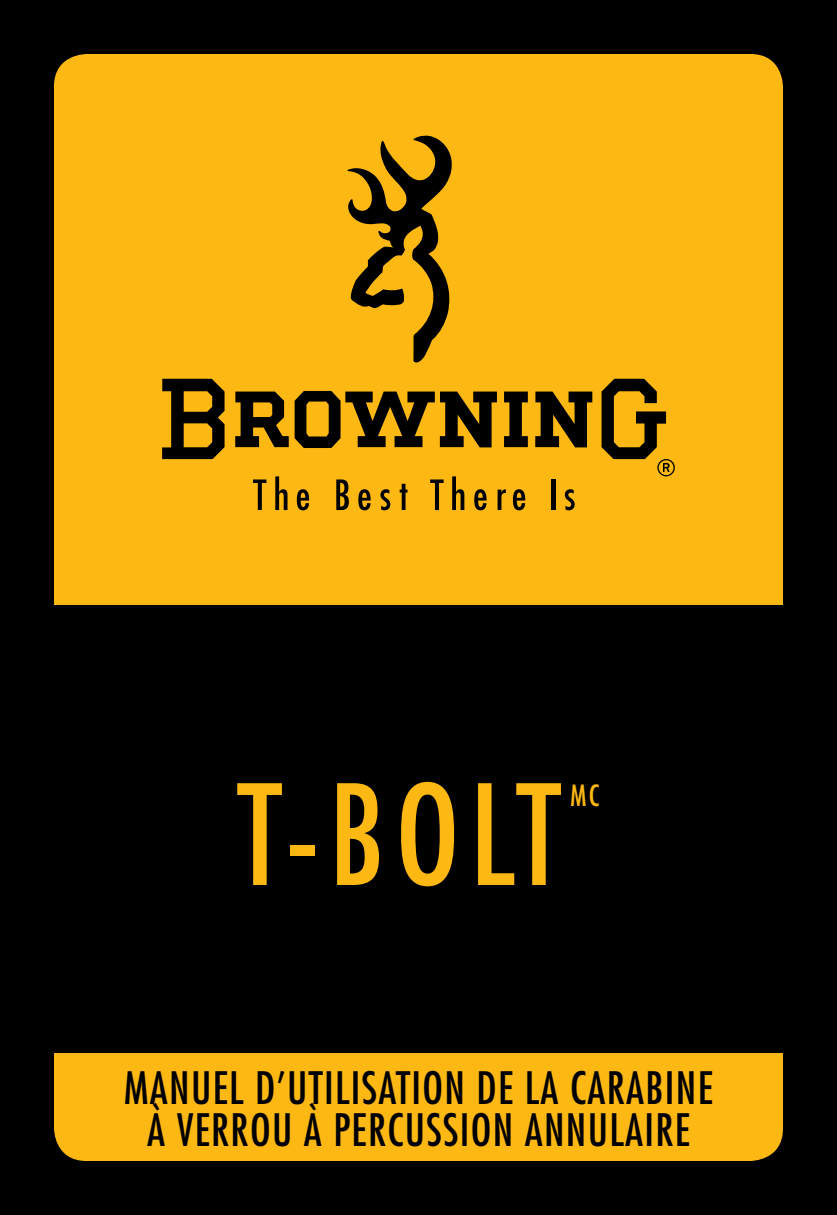
<style>
.page{position:relative;width:837px;height:1215px;background:#000}
.page>*{position:absolute;margin:0;border:0;box-sizing:border-box;transform-origin:0 0}
.t1{font:condensed 135px "Futura";color:#fdb813}
.t2{font:condensed 43.5px/42px "Futura";letter-spacing:.03em;color:#000;text-align:center}
.t3{font:condensed 28.5px "Futura";color:#fdb813}
</style>
<div class="page">
<div style="left:54px;top:54px;width:729px;height:1107px;background:#fdb813;border-radius:32px"></div>
<svg style="left:347px;top:136px;width:105px;height:227px"></svg>
<svg style="left:162px;top:379px;width:63px;height:80px"></svg>
<svg style="left:235px;top:392px;width:54px;height:55px"></svg>
<svg style="left:295px;top:391px;width:202px;height:57px"></svg>
<svg style="left:504px;top:392px;width:24px;height:55px"></svg>
<svg style="left:535px;top:392px;width:57px;height:55px"></svg>
<svg style="left:602px;top:379px;width:73px;height:97px"></svg>
<svg style="left:253px;top:479px;width:13px;height:31px"></svg>
<svg style="left:275px;top:476px;width:13px;height:34px"></svg>
<svg style="left:297px;top:489px;width:12px;height:21px"></svg>
<svg style="left:336px;top:480px;width:13px;height:30px"></svg>
<svg style="left:358px;top:489px;width:13px;height:21px"></svg>
<svg style="left:380px;top:489px;width:10px;height:21px"></svg>
<svg style="left:400px;top:484px;width:8px;height:26px"></svg>
<svg style="left:430px;top:479px;width:14px;height:31px"></svg>
<svg style="left:452px;top:476px;width:12px;height:34px"></svg>
<svg style="left:474px;top:489px;width:13px;height:21px"></svg>
<svg style="left:498px;top:489px;width:8px;height:21px"></svg>
<svg style="left:513px;top:489px;width:12px;height:21px"></svg>
<hr style="left:551px;top:480px;width:4px;height:30px;background:#000">
<svg style="left:565px;top:489px;width:10px;height:21px"></svg>
<div style="left:0;top:606px;width:837px;height:447px;background:#000"></div>
<h1 class="t1" style="left:238px;top:750px;width:149px">t-bolt</h1>
<p class="t3" style="left:571px;top:778px;width:30px">MC</p>
<p class="t2" style="left:124px;top:1065px;width:590px">MANUEL D’UTILISATION DE LA CARABINE<br>À VERROU À PERCUSSION ANNULAIRE</p>
</div>
